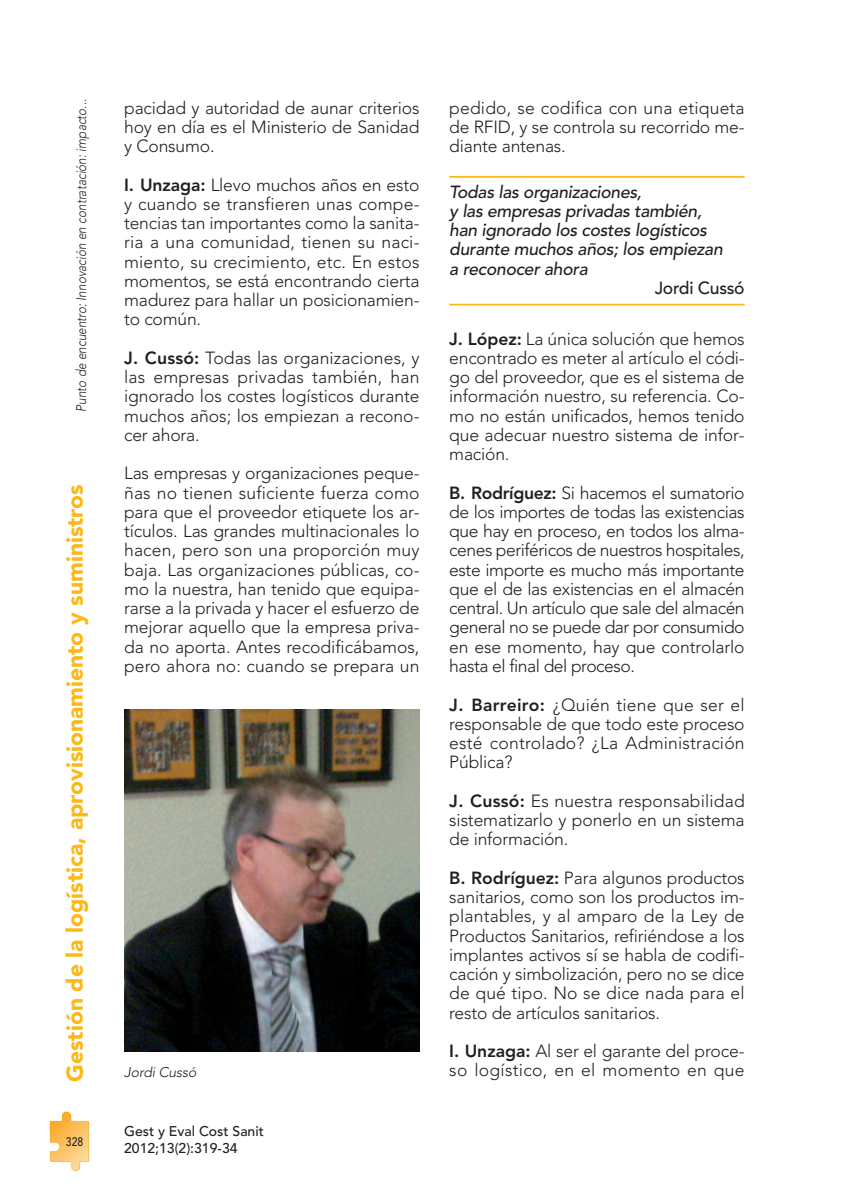
<style>
.page{position:relative;width:844px;height:1191px;background:#fff}
.page>*{position:absolute;margin:0;border:0;box-sizing:border-box;transform-origin:0 0}
.t1{font:900 22.75px "Avenir";color:#fcb814}
.t2{font:300 17.5px/19.2px "Avenir";letter-spacing:-.01em;color:#231f20;text-align:justify}
.t3{font:italic 500 17.5px/19.2px "Avenir";letter-spacing:-.015em;color:#231f20}
.t4{font:300 17.5px/19.2px "Avenir";letter-spacing:.015em;color:#231f20}
.t5{font:500 17.5px "Avenir";letter-spacing:-.015em;color:#231f20}
.t6{font:italic 300 14px "Avenir";color:#231f20;scale:.85 1}
.t7{font:500 14px/17.5px "Avenir";color:#231f20}
.t8{font:italic 300 14px "Avenir";color:#231f20}
.t9{font:500 12.25px "Avenir";color:#231f20;scale:.85 1}
.s1{font-weight:800}
</style>
<div class="page">
<img style="left:124px;top:709px;width:295px;height:342px">
<hr style="left:449px;top:176px;width:295px;height:2px;background:#fcb814">
<hr style="left:449px;top:304px;width:295px;height:1px;background:#fcb814">
<svg style="left:50px;top:1111px;width:39px;height:60px"></svg>
<p class="t6" style="left:76px;top:411px;width:369px;rotate:-90deg">Punto de encuentro: Innovación en contratación: impacto...</p>
<h1 class="t1" style="left:66px;top:1081px;width:599px;rotate:-90deg">Gestión de la logística, aprovisionamiento y suministros</h1>
<p class="t9" style="left:66px;top:1136px;width:22px">328</p>
<p class="t2" style="left:124px;top:99px;width:297px">pacidad y autoridad de aunar criterios hoy en día es el Ministerio de Sanidad y Consumo.</p>
<p class="t2" style="left:124px;top:176px;width:297px"><span class="s1">I. Unzaga:</span> Llevo muchos años en esto y cuando se transfieren unas compe&shy;tencias tan importantes como la sanita&shy;ria a una comunidad, tienen su naci&shy;miento, su crecimiento, etc. En estos momentos, se está encontrando cierta madurez para hallar un posicionamien&shy;to común.</p>
<p class="t2" style="left:124px;top:350px;width:297px"><span class="s1">J. Cussó:</span> Todas las organizaciones, y las empresas privadas también, han ignorado los costes logísticos durante muchos años; los empiezan a recono&shy;cer ahora.</p>
<p class="t2" style="left:124px;top:465px;width:297px">Las empresas y organizaciones peque&shy;ñas no tienen suficiente fuerza como para que el proveedor etiquete los ar&shy;tículos. Las grandes multinacionales lo hacen, pero son una proporción muy baja. Las organizaciones públicas, co&shy;mo la nuestra, han tenido que equipa&shy;rarse a la privada y hacer el esfuerzo de mejorar aquello que la empresa priva&shy;da no aporta. Antes recodificábamos, pero ahora no: cuando se prepara un</p>
<p class="t8" style="left:124px;top:1066px;width:74px">Jordi Cussó</p>
<p class="t7" style="left:124px;top:1123px;width:141px">Gest y Eval Cost Sanit<br>2012;13(2):319-34</p>
<p class="t2" style="left:449px;top:99px;width:297px">pedido, se codifica con una etiqueta de RFID, y se controla su recorrido me&shy;diante antenas.</p>
<p class="t3" style="left:449px;top:183px;width:275px">Todas las organizaciones,<br>y las empresas privadas también, han ignorado los costes logísticos durante muchos años; los empiezan a reconocer ahora</p>
<p class="t5" style="left:654px;top:280px;width:91px">Jordi Cussó</p>
<p class="t2" style="left:449px;top:330px;width:297px"><span class="s1">J. López:</span> La única solución que hemos encontrado es meter al artículo el códi&shy;go del proveedor, que es el sistema de información nuestro, su referencia. Co&shy;mo no están unificados, hemos tenido que adecuar nuestro sistema de infor&shy;mación.</p>
<p class="t2" style="left:449px;top:484px;width:297px"><span class="s1">B. Rodríguez:</span> Si hacemos el sumatorio de los importes de todas las existencias que hay en proceso, en todos los alma&shy;cenes periféricos de nuestros hospitales, este importe es mucho más importante que el de las existencias en el almacén central. Un artículo que sale del almacén general no se puede dar por consumido en ese momento, hay que controlarlo hasta el final del proceso.</p>
<p class="t2" style="left:449px;top:696px;width:297px"><span class="s1">J. Barreiro:</span> ¿Quién tiene que ser el responsable de que todo este proceso esté controlado? ¿La Administración Pública?</p>
<p class="t2" style="left:449px;top:792px;width:297px"><span class="s1">J. Cussó:</span> Es nuestra responsabilidad sistematizarlo y ponerlo en un sistema de información.</p>
<p class="t2" style="left:449px;top:869px;width:297px"><span class="s1">B. Rodríguez:</span> Para algunos productos sanitarios, como son los productos im&shy;plantables, y al amparo de la Ley de Productos Sanitarios, refiriéndose a los implantes activos sí se habla de codifi&shy;cación y simbolización, pero no se dice de qué tipo. No se dice nada para el resto de artículos sanitarios.</p>
<p class="t4" style="left:449px;top:1043px;width:297px"><span class="s1">I. Unzaga:</span> Al ser el garante del proce&shy;so logístico, en el momento en que</p>
</div>
